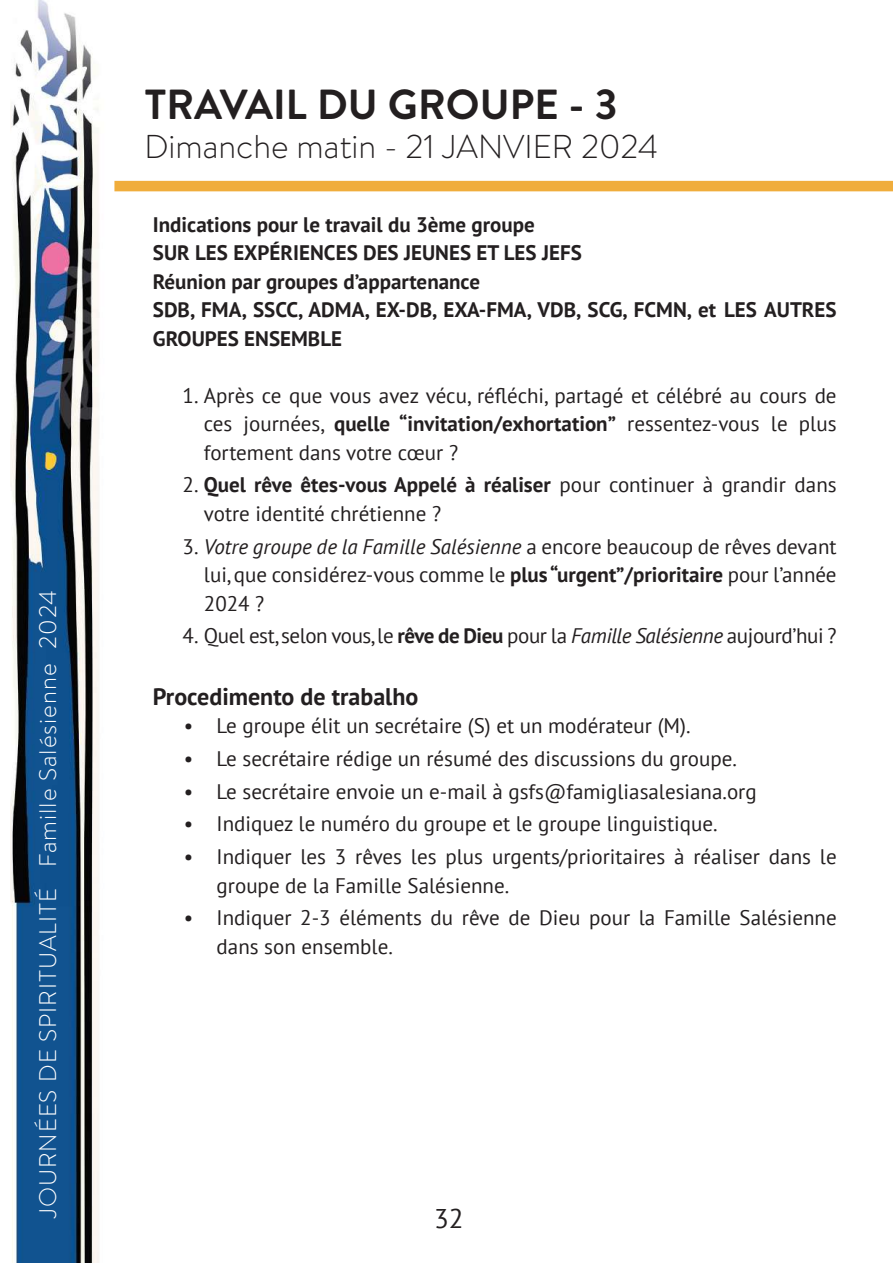
<style>
.page{position:relative;width:893px;height:1263px;background:#fff}
.page>*{position:absolute;margin:0;border:0;box-sizing:border-box;transform-origin:0 0}
.t1{font:700 42px "Brandon Text";color:#231f20}
.t2{font:300 33px "Brandon Text";color:#231f20}
.t3{font:27px "PT Sans";color:#231f20}
.t4{font:300 24px "Brandon Text";letter-spacing:.04em;color:#fff}
.t5{font:700 24px "PT Sans";color:#231f20}
.t6{font:21px/28.5px "PT Sans";color:#231f20}
.t7{font:700 21px/28.5px "PT Sans";color:#231f20}
.t8{font:21px "PT Sans";letter-spacing:-.02em;color:#231f20}
.s1{font-weight:700}
.s2{font-style:italic}
</style>
<div class="page">
<img style="left:11px;top:0;width:105px;height:1263px">
<div style="left:114px;top:181px;width:779px;height:10px;background:#f0ad3c"></div>
<p class="t4" style="left:32px;top:1219px;width:630px;rotate:-90deg">JOURNÉES DE SPIRITUALITÉ Famille Salésienne 2024</p>
<h1 class="t1" style="left:144px;top:75px;width:475px">TRAVAIL DU GROUPE - 3</h1>
<h2 class="t2" style="left:144px;top:124px;width:515px">Dimanche matin - 21 JANVIER 2024</h2>
<p class="t7" style="left:153px;top:209px;width:685px">Indications pour le travail du 3ème groupe<br>SUR LES EXPÉRIENCES DES JEUNES ET LES JEFS<br>Réunion par groupes d’appartenance<br>SDB, FMA, SSCC, ADMA, EX-DB, EXA-FMA, VDB, SCG, FCMN, et LES AUTRES GROUPES ENSEMBLE</p>
<p class="t6" style="left:204px;top:380px;width:634px;text-align:justify;text-indent:-21px">1. Après ce que vous avez vécu, réfléchi, partagé et célébré au cours de ces journées, <span class="s1">quelle “invitation/exhortation”</span> ressentez-vous le plus fortement dans votre cœur ?</p>
<p class="t6" style="left:204px;top:470px;width:634px;text-indent:-21px">2. <span class="s1">Quel rêve êtes-vous Appelé à réaliser</span> pour continuer à grandir dans votre identité chrétienne ?</p>
<p class="t6" style="left:204px;top:531px;width:634px;text-align:justify;text-indent:-21px">3. <span class="s2">Votre groupe de la Famille Salésienne</span> a encore beaucoup de rêves devant lui, que considérez-vous comme le <span class="s1">plus “urgent”/prioritaire</span> pour l’année 2024 ?</p>
<p class="t8" style="left:183px;top:622px;width:655px">4. Quel est, selon vous, le <span class="s1">rêve de Dieu</span> pour la <span class="s2">Famille Salésienne</span> aujourd’hui ?</p>
<p class="t5" style="left:153px;top:680px;width:267px">Procedimento de trabalho</p>
<p class="t6" style="left:184px;top:711px;width:508px">• Le groupe élit un secrétaire (S) et un modérateur (M).</p>
<p class="t6" style="left:184px;top:744px;width:555px">• Le secrétaire rédige un résumé des discussions du groupe.</p>
<p class="t6" style="left:184px;top:776px;width:574px">• Le secrétaire envoie un e-mail à gsfs@famigliasalesiana.org</p>
<p class="t6" style="left:184px;top:809px;width:535px">• Indiquez le numéro du groupe et le groupe linguistique.</p>
<p class="t6" style="left:217px;top:842px;width:622px;text-indent:-33px">• Indiquer les 3 rêves les plus urgents/prioritaires à réaliser dans le groupe de la Famille Salésienne.</p>
<p class="t6" style="left:217px;top:903px;width:622px;text-indent:-33px">• Indiquer 2-3 éléments du rêve de Dieu pour la Famille Salésienne dans son ensemble.</p>
<p class="t3" style="left:434px;top:1201px;width:31px">32</p>
</div>
